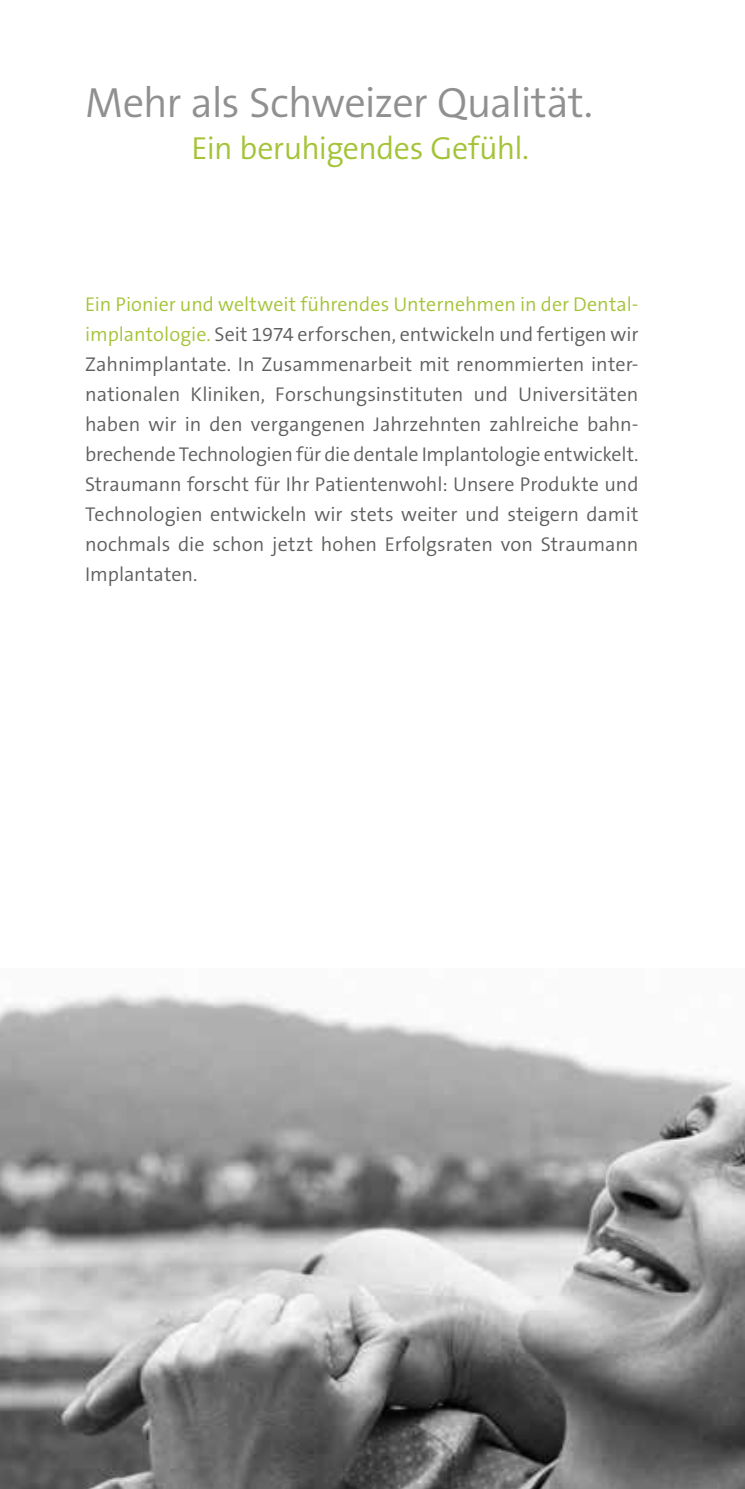
<style>
.page{position:relative;width:745px;height:1489px;background:#fff}
.page>*{position:absolute;margin:0;border:0;box-sizing:border-box;transform-origin:0 0}
.t1{font:300 42.5px "The Sans B W4";letter-spacing:-.02em;color:#8f908f}
.t2{font:300 32px "The Sans B W4";letter-spacing:-.02em;color:#a4c337}
.t3{font:300 20px/30px "The Sans B W4";letter-spacing:.005em;color:#5e5e5d;text-align:justify}
.s1{color:#a4c337}
</style>
<div class="page">
<img style="left:0;top:993px;width:744px;height:495px">
<h1 class="t1" style="left:85px;top:75px;width:509px">Mehr als Schweizer Qualität.</h1>
<h2 class="t2" style="left:191px;top:128px;width:339px">Ein beruhigendes Gefühl.</h2>
<p class="t3" style="left:85px;top:289px;width:554px"><span class="s1">Ein Pionier und weltweit führendes Unternehmen in der Dental&shy;implantologie.</span> Seit 1974 erforschen, entwickeln und fertigen wir Zahnimplantate. In Zusammenarbeit mit renommierten inter&shy;nationalen Kliniken, Forschungsinstituten und Universitäten haben wir in den vergangenen Jahrzehnten zahlreiche bahn&shy;brechende Technologien für die dentale Implantologie entwickelt.<br>Straumann forscht für Ihr Patientenwohl: Unsere Produkte und Technologien entwickeln wir stets weiter und steigern damit nochmals die schon jetzt hohen Erfolgsraten von Straumann Implantaten.</p>
</div>
